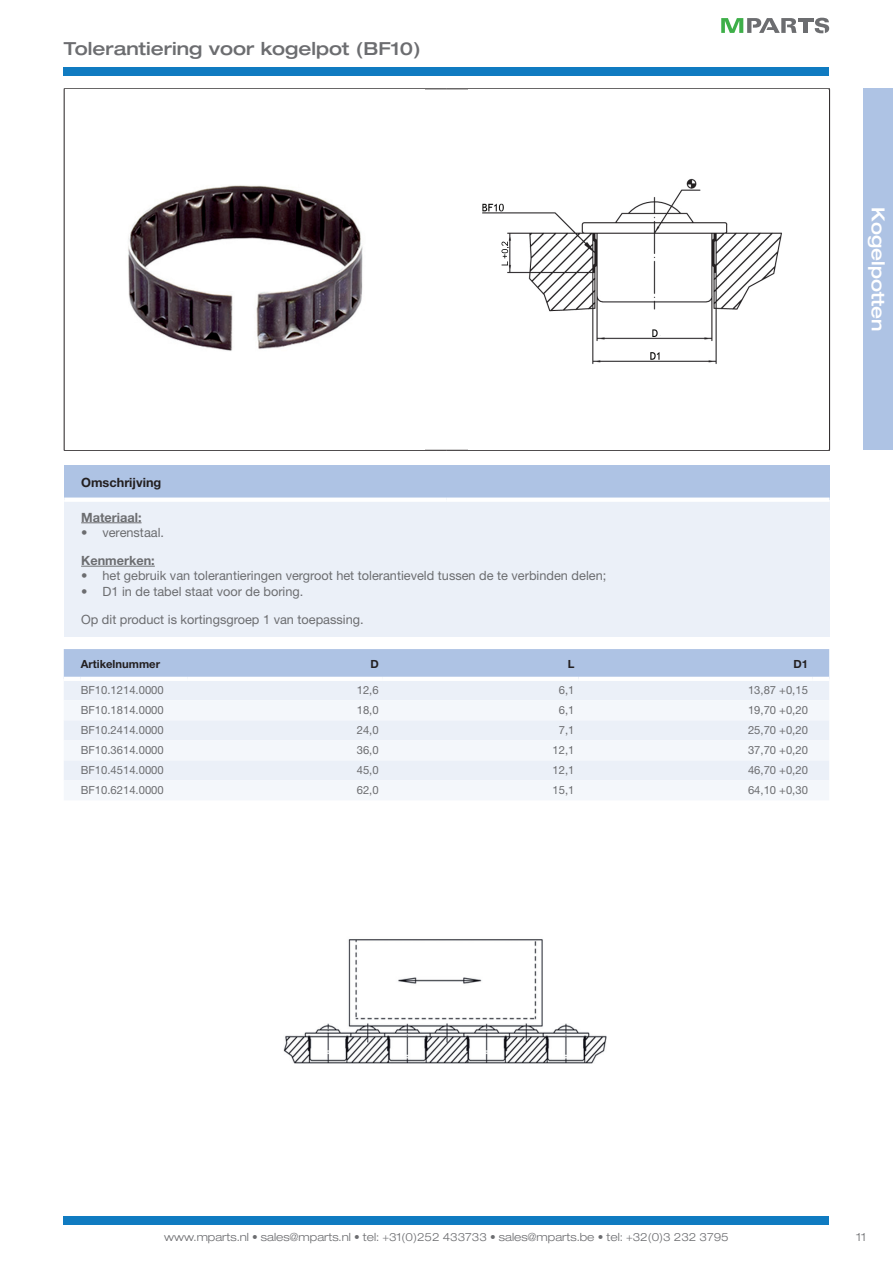
<style>
.page{position:relative;width:893px;height:1263px;background:#fff}
.page>*{position:absolute;margin:0;border:0;box-sizing:border-box;transform-origin:0 0}
.t1{font:500 expanded 18px "Helvetica Neue LT Std";color:#6c6d70}
.t2{font:500 expanded 18px "Helvetica Neue LT Std";color:#fff}
.articlegroup_descr{font:12.75px "Helvetica Neue LT Std";color:#6c6d70}
.articlegroup_descr-2{font:700 12.75px "Helvetica Neue LT Std";color:#6c6d70}
.articlegroup_descr_t{font:700 12.75px "Helvetica Neue LT Std";color:#231f20}
.cell_r{font:11.25px "Helvetica Neue LT Std";color:#6c6d70}
.t3{font:300 expanded 11.25px "Helvetica Neue LT Std";color:#6c6d70}
.cell_l{font:11.25px "Helvetica Neue LT Std";color:#6c6d70}
.cell_h_l{font:700 11.25px "Helvetica Neue LT Std";color:#231f20}
.cell_h_r{font:700 11.25px "Helvetica Neue LT Std";color:#231f20}
</style>
<div class="page">
<svg style="left:721px;top:18px;width:76px;height:15px"></svg>
<div style="left:803px;top:23px;width:5px;height:10px;background:#6c6d70"></div>
<hr style="left:798px;top:18px;width:15px;height:3px;background:#6c6d70">
<svg style="left:815px;top:18px;width:14px;height:15px"></svg>
<div style="left:64px;top:1216px;width:765px;height:9px;background:#107bc1"></div>
<div style="left:863px;top:88px;width:30px;height:362px;background:#aec3e4"></div>
<div style="left:64px;top:67px;width:765px;height:8px;background:#107bc1"></div>
<div style="left:64px;top:466px;width:766px;height:34px;background:#aec3e4"></div>
<div style="left:64px;top:500px;width:766px;height:136px;background:#ebf0f8"></div>
<hr style="left:64px;top:88px;width:383px;height:1px;background:#231f20">
<hr style="left:64px;top:89px;width:1px;height:361px;background:#231f20">
<hr style="left:447px;top:88px;width:383px;height:1px;background:#231f20">
<hr style="left:829px;top:89px;width:1px;height:361px;background:#231f20">
<hr style="left:64px;top:450px;width:383px;height:1px;background:#231f20">
<hr style="left:447px;top:450px;width:383px;height:1px;background:#231f20">
<div style="left:64px;top:497px;width:383px;height:5px;background:#fff"></div>
<div style="left:447px;top:497px;width:383px;height:5px;background:#fff"></div>
<img style="left:128px;top:185px;width:235px;height:166px">
<img style="left:482px;top:178px;width:300px;height:186px">
<img style="left:502px;top:242px;width:7px;height:23px">
<hr style="left:81px;top:522px;width:61px;height:1px;background:#6c6d70">
<hr style="left:81px;top:566px;width:74px;height:1px;background:#6c6d70">
<div style="left:64px;top:649px;width:765px;height:28px;background:#aec3e4"></div>
<div style="left:64px;top:681px;width:765px;height:19px;background:#ebf0f8"></div>
<svg style="left:64px;top:701px;width:765px;height:99px;fill:#f4f7fb"></svg>
<img style="left:283px;top:939px;width:324px;height:125px">
<h1 class="t1" style="left:64px;top:38px;width:358px">Tolerantiering voor kogelpot (BF10)</h1>
<p class="articlegroup_descr_t" style="left:81px;top:475px;width:82px">Omschrijving</p>
<p class="articlegroup_descr-2" style="left:81px;top:509px;width:62px">Materiaal:</p>
<p class="articlegroup_descr" style="left:81px;top:525px;width:84px">• verenstaal.</p>
<p class="articlegroup_descr-2" style="left:81px;top:552px;width:75px">Kenmerken:</p>
<p class="articlegroup_descr" style="left:81px;top:568px;width:527px">• het gebruik van tolerantieringen vergroot het tolerantieveld tussen de te verbinden delen;</p>
<p class="articlegroup_descr" style="left:81px;top:583px;width:224px">• D1 in de tabel staat voor de boring.</p>
<p class="articlegroup_descr" style="left:81px;top:611px;width:284px">Op dit product is kortingsgroep 1 van toepassing.</p>
<p class="cell_h_l" style="left:81px;top:657px;width:81px">Artikelnummer</p>
<p class="cell_h_r" style="left:370px;top:657px;width:10px">D</p>
<p class="cell_h_r" style="left:568px;top:657px;width:8px">L</p>
<p class="cell_h_r" style="left:793px;top:657px;width:16px">D1</p>
<p class="cell_l" style="left:81px;top:683px;width:84px">BF10.1214.0000</p>
<p class="cell_r" style="left:357px;top:683px;width:23px">12,6</p>
<p class="cell_r" style="left:559px;top:683px;width:17px">6,1</p>
<p class="cell_r" style="left:748px;top:683px;width:61px">13,87 +0,15</p>
<p class="cell_l" style="left:81px;top:703px;width:84px">BF10.1814.0000</p>
<p class="cell_r" style="left:357px;top:703px;width:23px">18,0</p>
<p class="cell_r" style="left:559px;top:703px;width:17px">6,1</p>
<p class="cell_r" style="left:748px;top:703px;width:61px">19,70 +0,20</p>
<p class="cell_l" style="left:81px;top:724px;width:84px">BF10.2414.0000</p>
<p class="cell_r" style="left:357px;top:724px;width:23px">24,0</p>
<p class="cell_r" style="left:559px;top:724px;width:17px">7,1</p>
<p class="cell_r" style="left:748px;top:724px;width:61px">25,70 +0,20</p>
<p class="cell_l" style="left:81px;top:744px;width:84px">BF10.3614.0000</p>
<p class="cell_r" style="left:357px;top:744px;width:23px">36,0</p>
<p class="cell_r" style="left:553px;top:744px;width:23px">12,1</p>
<p class="cell_r" style="left:748px;top:744px;width:61px">37,70 +0,20</p>
<p class="cell_l" style="left:81px;top:764px;width:84px">BF10.4514.0000</p>
<p class="cell_r" style="left:357px;top:764px;width:23px">45,0</p>
<p class="cell_r" style="left:553px;top:764px;width:23px">12,1</p>
<p class="cell_r" style="left:748px;top:764px;width:61px">46,70 +0,20</p>
<p class="cell_l" style="left:81px;top:784px;width:84px">BF10.6214.0000</p>
<p class="cell_r" style="left:357px;top:784px;width:23px">62,0</p>
<p class="cell_r" style="left:553px;top:784px;width:23px">15,1</p>
<p class="cell_r" style="left:748px;top:784px;width:61px">64,10 +0,30</p>
<h1 class="t2" style="left:889px;top:207px;width:126px;rotate:90deg">Kogelpotten</h1>
<p class="t3" style="left:164px;top:1230px;width:566px">www.mparts.nl • sales@mparts.nl • tel: +31(0)252 433733 • sales@mparts.be • tel: +32(0)3 232 3795</p>
<p class="t3" style="left:856px;top:1230px;width:11px">11</p>
</div>
